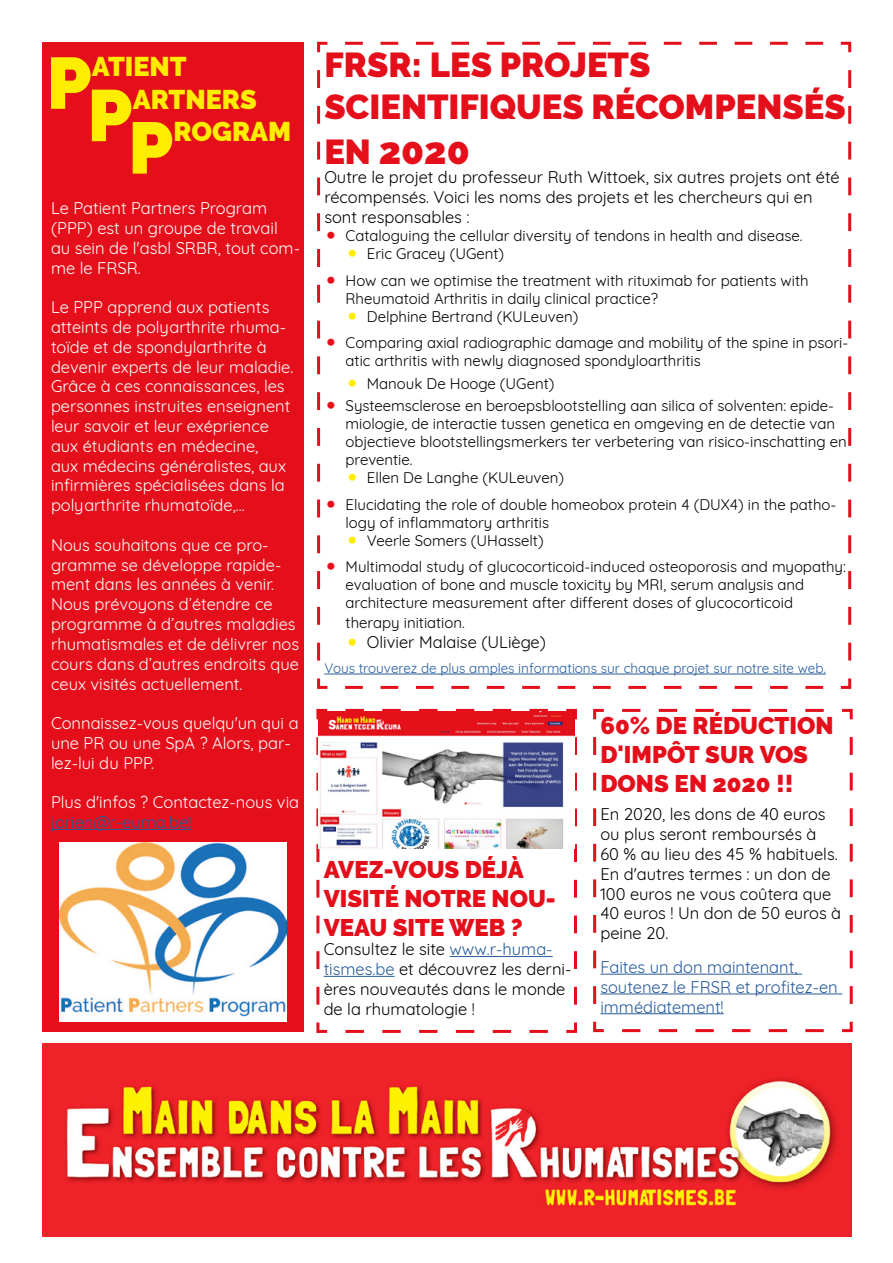
<style>
.page{position:relative;width:893px;height:1263px;background:#fff}
.page>*{position:absolute;margin:0;border:0;box-sizing:border-box;transform-origin:0 0}
.t1{font:900 72.6px "Raleway";color:#ffed00}
.t2{font:900 37.5px "Raleway";color:#e40f1a}
.t3{font:900 34.5px/41.4px "Raleway";color:#e40f1a}
.t4{font:900 27px "Raleway";color:#ffed00}
.t5{font:900 24px/28.8px "Raleway";color:#e40f1a}
.t6{font:16.5px/19.8px "Quicksand";color:#fff}
.t7{font:16.5px/19.8px "Quicksand";color:#000}
.t8{font:16.5px/19.8px "Quicksand";color:#275b9b}
.t9{font:15px/18px "Quicksand";color:#000}
.t10{font:13.5px "Quicksand";color:#275b9b}
.s1{color:#275b9b}
.s2{font-weight:500;color:#275b9b}
.s3{font-size:34.5px}
</style>
<div class="page">
<svg style="left:317px;top:41px;width:535px;height:648px"></svg>
<svg style="left:593px;top:708px;width:260px;height:325px"></svg>
<svg style="left:316px;top:708px;width:261px;height:325px"></svg>
<div style="left:43px;top:43px;width:261px;height:155px;background:#e40f1a"></div>
<div style="left:43px;top:198px;width:261px;height:834px;background:#e40f1a"></div>
<hr style="left:51px;top:829px;width:141px;height:1px;background:#275b9b">
<img style="left:60px;top:842px;width:226px;height:179px">
<img style="left:319px;top:711px;width:256px;height:138px">
<img style="left:43px;top:1044px;width:808px;height:193px">
<svg style="left:327px;top:232px;width:7px;height:7px"></svg>
<svg style="left:349px;top:250px;width:7px;height:7px"></svg>
<svg style="left:327px;top:276px;width:7px;height:7px"></svg>
<svg style="left:349px;top:312px;width:7px;height:7px"></svg>
<svg style="left:327px;top:339px;width:7px;height:7px"></svg>
<svg style="left:349px;top:379px;width:7px;height:7px"></svg>
<svg style="left:327px;top:402px;width:7px;height:7px"></svg>
<svg style="left:349px;top:474px;width:7px;height:7px"></svg>
<svg style="left:327px;top:500px;width:7px;height:7px"></svg>
<svg style="left:349px;top:536px;width:7px;height:7px"></svg>
<svg style="left:327px;top:563px;width:7px;height:7px"></svg>
<svg style="left:349px;top:639px;width:7px;height:7px"></svg>
<h1 class="t1" style="left:47px;top:41px;width:47px">P</h1>
<h3 class="t4" style="left:92px;top:51px;width:96px">ATIENT</h3>
<h1 class="t1" style="left:87px;top:74px;width:47px">P</h1>
<h3 class="t4" style="left:133px;top:84px;width:126px">ARTNERS</h3>
<h1 class="t1" style="left:128px;top:106px;width:47px">P</h1>
<h3 class="t4" style="left:173px;top:116px;width:119px">ROGRAM</h3>
<p class="t6" style="left:51px;top:197px;width:251px">Le Patient Partners Program (PPP) est un groupe de travail au sein de l'asbl SRBR, tout com&shy;me le FRSR.</p>
<p class="t6" style="left:51px;top:296px;width:244px">Le PPP apprend aux patients atteints de polyarthrite rhuma&shy;toïde et de spondylarthrite à devenir experts de leur maladie.<br>Grâce à ces connaissances, les personnes instruites enseignent leur savoir et leur exéprience aux étudiants en médecine,<br>aux médecins généralistes, aux infirmières spécialisées dans la polyarthrite rhumatoïde,...</p>
<p class="t6" style="left:51px;top:533px;width:250px">Nous souhaitons que ce pro&shy;gramme se développe rapide&shy;ment dans les années à venir.<br>Nous prévoyons d’étendre ce programme à d’autres maladies rhumatismales et de délivrer nos cours dans d’autres endroits que ceux visités actuellement.</p>
<p class="t6" style="left:51px;top:712px;width:249px">Connaissez-vous quelqu'un qui a une PR ou une SpA ? Alors, par&shy;lez-lui du PPP.</p>
<p class="t6" style="left:51px;top:791px;width:250px">Plus d'infos ? Contactez-nous via <span class="s1">jorien@r-euma.be</span><span class="s2">!</span></p>
<h3 class="t3" style="left:324px;top:44px;width:523px">FRSR: LES PROJETS<br>SCIENTIFIQUES RÉCOMPENSÉS</h3>
<h2 class="t2" style="left:324px;top:129px;width:147px"><span class="s3">EN</span> 2020</h2>
<p class="t7" style="left:324px;top:166px;width:517px">Outre le projet du professeur Ruth Wittoek, six autres projets ont été récompensés. Voici les noms des projets et les chercheurs qui en sont responsables :</p>
<p class="t9" style="left:367px;top:225px;width:437px;text-indent:-21px">Cataloguing the cellular diversity of tendons in health and disease.<br>Eric Gracey (UGent)</p>
<p class="t9" style="left:346px;top:270px;width:465px">How can we optimise the treatment with rituximab for patients with</p>
<p class="t9" style="left:346px;top:288px;width:314px">Rheumatoid Arthritis in daily clinical practice?</p>
<p class="t9" style="left:367px;top:306px;width:213px">Delphine Bertrand (KULeuven)</p>
<p class="t9" style="left:346px;top:332px;width:504px">Comparing axial radiographic damage and mobility of the spine in psori&shy;atic arthritis with newly diagnosed spondyloarthritis</p>
<p class="t9" style="left:346px;top:370px;width:490px;line-height:22.5px;text-indent:21px">Manouk De Hooge (UGent)<br>Systeemsclerose en beroepsblootstelling aan silica of solventen: epide-</p>
<p class="t9" style="left:346px;top:413px;width:491px">miologie, de interactie tussen genetica en omgeving en de detectie van</p>
<p class="t9" style="left:346px;top:431px;width:503px">objectieve blootstellingsmerkers ter verbetering van risico-inschatting en</p>
<p class="t9" style="left:346px;top:449px;width:68px">preventie.</p>
<p class="t9" style="left:367px;top:467px;width:199px">Ellen De Langhe (KULeuven)</p>
<p class="t9" style="left:346px;top:494px;width:492px">Elucidating the role of double homeobox protein 4 (DUX4) in the patho-</p>
<p class="t9" style="left:346px;top:512px;width:205px">logy of inflammatory arthritis</p>
<p class="t9" style="left:367px;top:530px;width:178px">Veerle Somers (UHasselt)</p>
<p class="t9" style="left:346px;top:557px;width:502px">Multimodal study of glucocorticoid-induced osteoporosis and myopathy: evaluation of bone and muscle toxicity by MRI, serum analysis and architecture measurement after different doses of glucocorticoid</p>
<p class="t9" style="left:346px;top:612px;width:121px">therapy initiation.</p>
<p class="t7" style="left:367px;top:631px;width:181px">Olivier Malaise (ULiège)</p>
<p class="t10" style="left:324px;top:658px;width:503px">Vous trouverez de plus amples informations sur chaque projet sur notre site web.</p>
<h3 class="t5" style="left:600px;top:712px;width:235px">60% DE RÉDUCTION<br>D'IMPÔT SUR VOS<br>DONS EN 2020 !!</h3>
<p class="t7" style="left:600px;top:803px;width:242px">En 2020, les dons de 40 euros ou plus seront remboursés à<br>60 % au lieu des 45 % habituels.<br>En d'autres termes : un don de<br>100 euros ne vous coûtera que<br>40 euros ! Un don de 50 euros à peine 20.</p>
<p class="t8" style="left:600px;top:955px;width:239px">Faites un don maintenant, soutenez le FRSR et profitez-en immédiatement!</p>
<h3 class="t5" style="left:324px;top:855px;width:234px">AVEZ-VOUS DÉJÀ<br>VISITÉ NOTRE NOU-<br>VEAU SITE WEB ?</h3>
<p class="t7" style="left:324px;top:938px;width:249px">Consultez le site <span class="s1">www.r-huma&shy;tismes.be</span> et découvrez les derni&shy;ères nouveautés dans le monde de la rhumatologie !</p>
</div>
